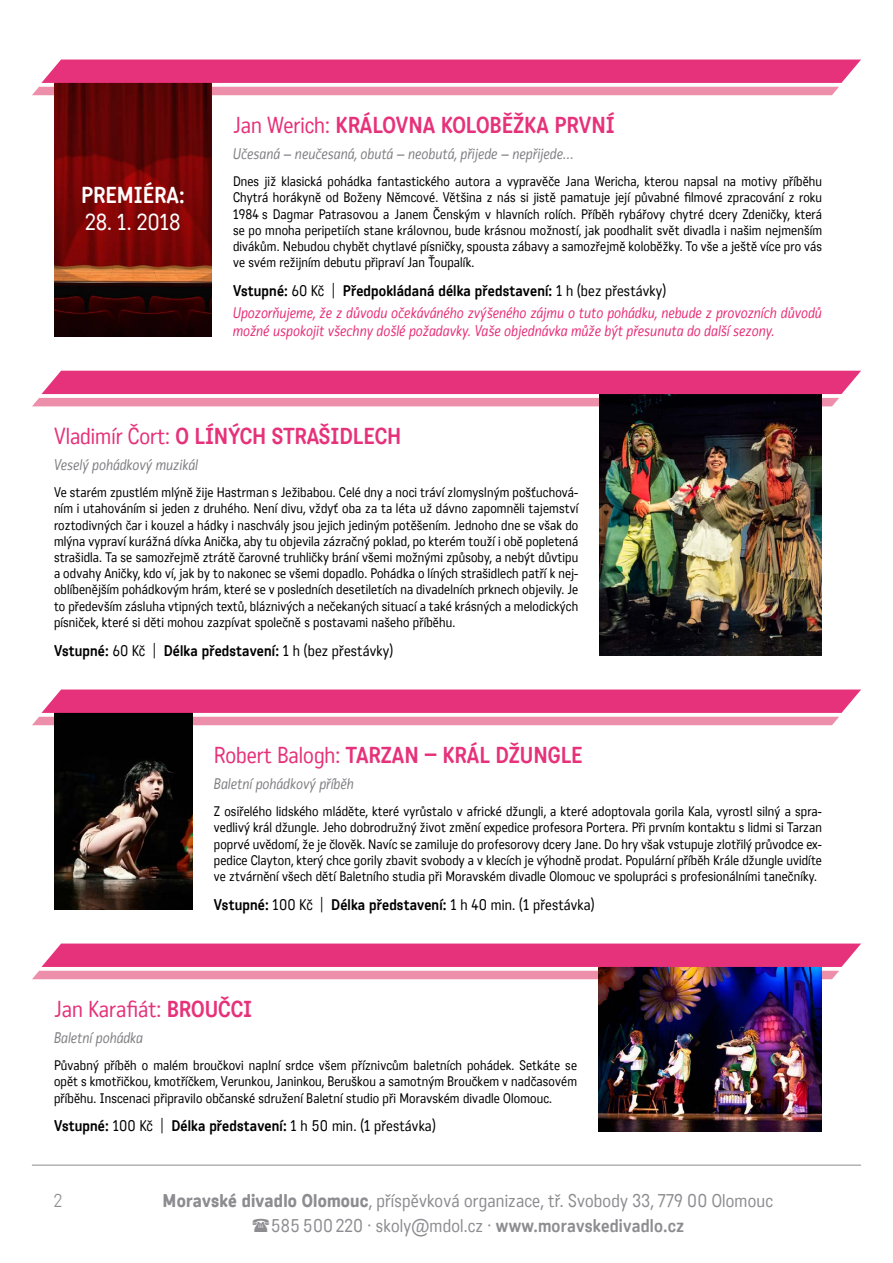
<style>
.page{position:relative;width:893px;height:1263px;background:#fff}
.page>*{position:absolute;margin:0;border:0;box-sizing:border-box;transform-origin:0 0}
.t1{font:700 22.5px "Katarine Std";color:#e6327a}
.t2{font:22.5px "Katarine Std";color:#e6327a}
.t3{font:700 22.5px "Katarine Std";color:#fff}
.t4{font:22.5px "Katarine Std";color:#fff}
.t5{font:18px/25.2px "Katarine Std";letter-spacing:.01em;color:#8d8c90}
.t6{font:300 18px "Katarine Std";color:#8d8c90}
.t7{font:italic 15px/22.6px "Katarine Std";letter-spacing:.01em;color:#e6327a}
.t8{font:700 15px "Katarine Std";letter-spacing:.01em;color:#000}
.t9{font:italic 15px "Katarine Std";letter-spacing:.01em;color:#818084}
.t10{font:13.5px/16.2px "Katarine Std";letter-spacing:.01em;color:#000;text-align:justify}
.s1{font-weight:400}
.s2{font-weight:700;font-style:normal;color:#000}
.s3{font-style:normal;color:#000}
.s4{font-weight:300;font-style:normal;color:#000}
.s5{font-weight:300}
.s6{font-weight:700}
.s7{font-weight:500}
</style>
<div class="page">
<hr style="left:32px;top:1165px;width:829px;height:1px;background:#8d8c90">
<img style="left:598px;top:979px;width:224px;height:152px">
<img style="left:600px;top:406px;width:222px;height:249px">
<img style="left:54px;top:95px;width:158px;height:242px">
<svg style="left:32px;top:60px;width:829px;height:35px;background:#e0588a"></svg>
<svg style="left:32px;top:371px;width:829px;height:35px;background:#d55385"></svg>
<img style="left:54px;top:725px;width:139px;height:184px">
<svg style="left:32px;top:689px;width:829px;height:36px;background:#dd5b8d"></svg>
<svg style="left:32px;top:943px;width:829px;height:36px;background:#db5a8f"></svg>
<h1 class="t3" style="left:81px;top:179px;width:105px">PREMIÉRA:</h1>
<h1 class="t4" style="left:85px;top:207px;width:97px">28. 1. 2018</h1>
<h1 class="t1" style="left:233px;top:109px;width:383px"><span class="s1">Jan Werich:</span> KRÁLOVNA KOLOBĚŽKA PRVNÍ</h1>
<p class="t9" style="left:233px;top:144px;width:342px">Učesaná – neučesaná, obutá – neobutá, přijede – nepřijede…</p>
<p class="t10" style="left:233px;top:173px;width:591px">Dnes již klasická pohádka fantastického autora a vypravěče Jana Wericha, kterou napsal na motivy příběhu Chytrá horákyně od Boženy Němcové. Většina z nás si jistě pamatuje její půvabné filmové zpracování z roku 1984 s Dagmar Patrasovou a Janem Čenským v hlavních rolích. Příběh rybářovy chytré dcery Zdeničky, která se po mnoha peripetiích stane královnou, bude krásnou možností, jak poodhalit svět divadla i našim nejmenším divákům. Nebudou chybět chytlavé písničky, spousta zábavy a samozřejmě koloběžky. To vše a ještě více pro vás ve svém režijním debutu připraví Jan Ťoupalík.</p>
<p class="t7" style="left:233px;top:279px;width:591px"><span class="s2">Vstupné:</span> <span class="s3">60 Kč</span> <span class="s4">|</span> <span class="s2">Předpokládaná délka představení:</span> <span class="s3">1 h (bez přestávky)<br></span>Upozorňujeme, že z důvodu očekáváného zvýšeného zájmu o tuto pohádku, nebude z provozních důvodů</p>
<p class="t7" style="left:233px;top:320px;width:543px">možné uspokojit všechny došlé požadavky. Vaše objednávka může být přesunuta do další sezony.</p>
<h1 class="t1" style="left:54px;top:421px;width:349px"><span class="s1">Vladimír Čort:</span> O LÍNÝCH STRAŠIDLECH</h1>
<p class="t9" style="left:54px;top:455px;width:146px">Veselý pohádkový muzikál</p>
<p class="t10" style="left:54px;top:484px;width:526px">Ve starém zpustlém mlýně žije Hastrman s Ježibabou. Celé dny a noci tráví zlomyslným pošťuchová&shy;ním i utahováním si jeden z druhého. Není divu, vždyť oba za ta léta už dávno zapomněli tajemství roztodivných čar i kouzel a hádky i naschvály jsou jejich jediným potěšením. Jednoho dne se však do mlýna vypraví kurážná dívka Anička, aby tu objevila zázračný poklad, po kterém touží i obě popletená strašidla. Ta se samozřejmě ztrátě čarovné truhličky brání všemi možnými způsoby, a nebýt důvtipu a odvahy Aničky, kdo ví, jak by to nakonec se všemi dopadlo. Pohádka o líných strašidlech patří k nej&shy;oblíbenějším pohádkovým hrám, které se v posledních desetiletích na divadelních prknech objevily. Je to především zásluha vtipných textů, bláznivých a nečekaných situací a také krásných a melodických písniček, které si děti mohou zazpívat společně s postavami našeho příběhu.</p>
<p class="t8" style="left:54px;top:640px;width:341px">Vstupné: <span class="s1">60 Kč</span> <span class="s5">|</span> Délka představení: <span class="s1">1 h (bez přestávky)</span></p>
<h1 class="t1" style="left:214px;top:739px;width:370px"><span class="s1">Robert Balogh:</span> TARZAN – KRÁL DŽUNGLE</h1>
<p class="t9" style="left:214px;top:774px;width:142px">Baletní pohádkový příběh</p>
<p class="t10" style="left:214px;top:803px;width:610px">Z osiřelého lidského mláděte, které vyrůstalo v africké džungli, a které adoptovala gorila Kala, vyrostl silný a spra&shy;vedlivý král džungle. Jeho dobrodružný život změní expedice profesora Portera. Při prvním kontaktu s lidmi si Tarzan poprvé uvědomí, že je člověk. Navíc se zamiluje do profesorovy dcery Jane. Do hry však vstupuje zlotřilý průvodce ex&shy;pedice Clayton, který chce gorily zbavit svobody a v klecích je výhodně prodat. Populární příběh Krále džungle uvidíte ve ztvárnění všech dětí Baletního studia při Moravském divadle Olomouc ve spolupráci s profesionálními tanečníky.</p>
<p class="t8" style="left:214px;top:894px;width:382px">Vstupné: <span class="s1">100 Kč</span> <span class="s5">|</span> Délka představení: <span class="s1">1 h 40 min. (1 přestávka)</span></p>
<h1 class="t2" style="left:54px;top:994px;width:200px">Jan Karafiát: <span class="s6">BROUČCI</span></h1>
<p class="t9" style="left:54px;top:1028px;width:91px">Baletní pohádka</p>
<p class="t10" style="left:54px;top:1057px;width:525px">Půvabný příběh o malém broučkovi naplní srdce všem příznivcům baletních pohádek. Setkáte se opět s kmotřičkou, kmotříčkem, Verunkou, Janinkou, Beruškou a samotným Broučkem v nadčasovém příběhu. Inscenaci připravilo občanské sdružení Baletní studio při Moravském divadle Olomouc.</p>
<p class="t8" style="left:54px;top:1115px;width:383px">Vstupné: <span class="s1">100 Kč</span> <span class="s5">|</span> Délka představení: <span class="s1">1 h 50 min. (1 přestávka)</span></p>
<h2 class="t6" style="left:54px;top:1189px;width:10px">2</h2>
<h2 class="t5" style="left:271px;top:1188px;width:504px;text-indent:-108px"><span class="s7">Moravské divadlo Olomouc</span>, příspěvková organizace, tř. Svobody 33, 779 00 Olomouc<br>585 500 220 · skoly@mdol.cz · <span class="s6">www.moravskedivadlo.cz</span></h2>
</div>
